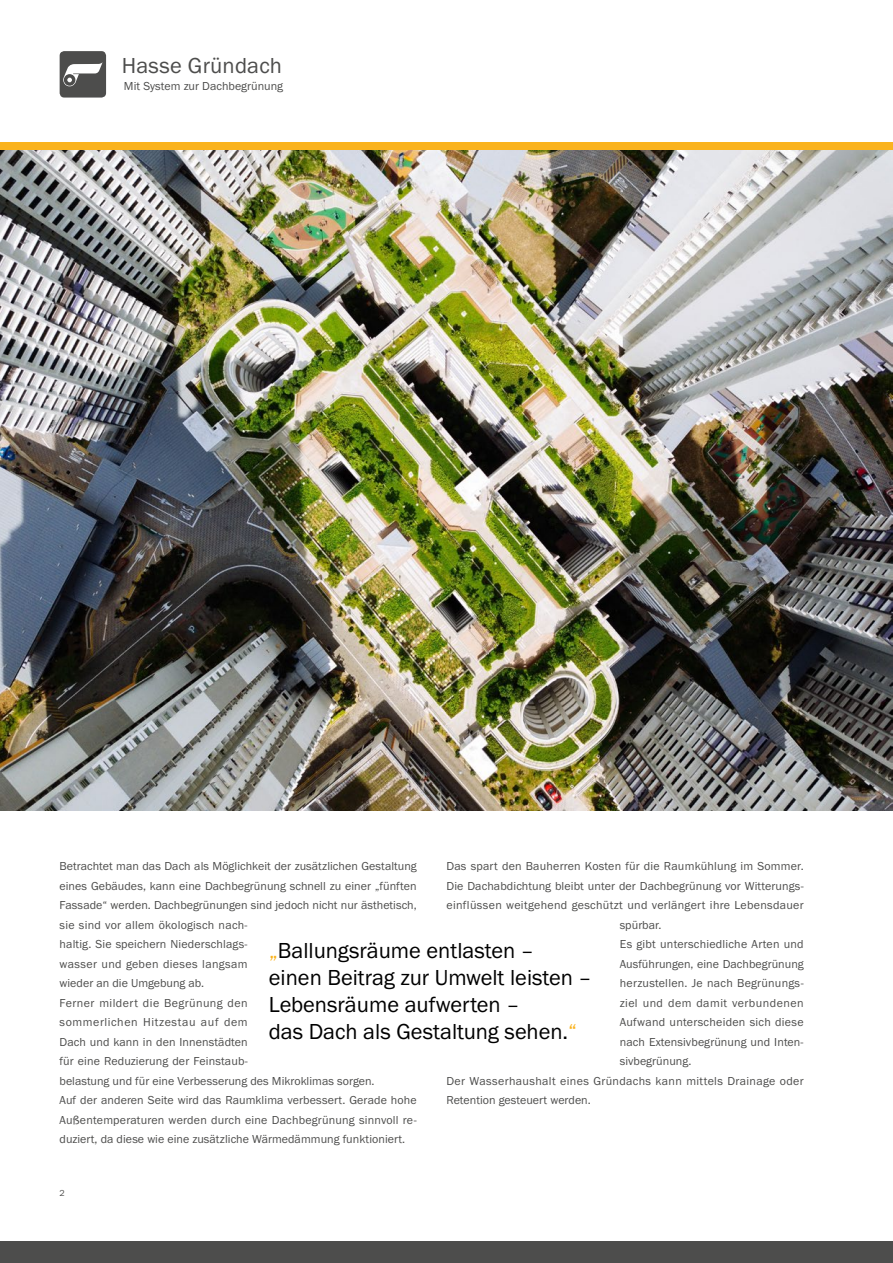
<style>
.page{position:relative;width:893px;height:1263px;background:#fff}
.page>*{position:absolute;margin:0;border:0;box-sizing:border-box;transform-origin:0 0}
.t1{font:22.5px/27px "Franklin Gothic URW Boo";color:#000}
.t2{font:22.5px "Franklin Gothic URW Boo";letter-spacing:.01em;color:#4d4d4c}
.t3{font:12px/19.5px "Franklin Gothic URW Boo";letter-spacing:.01em;color:#4d4d4c}
.t4{font:12px "Franklin Gothic URW Boo";letter-spacing:.03em;color:#4d4d4c}
.t5{font:12px "Franklin Gothic URW Boo";letter-spacing:.04em;color:#4d4d4c}
.t6{font:9px "Franklin Gothic URW Boo";color:#4d4d4c}
.s1{color:#fab31e}
</style>
<div class="page">
<div style="left:0;top:142px;width:893px;height:8px;background:#fab31e"></div>
<svg style="left:60px;top:51px;width:46px;height:47px"></svg>
<div style="left:0;top:1242px;width:893px;height:21px;background:#4d4d4c"></div>
<img style="left:0;top:150px;width:893px;height:661px">
<h1 class="t2" style="left:122px;top:52px;width:162px">Hasse Gründach</h1>
<p class="t3" style="left:124px;top:76px;width:161px">Mit System zur Dachbegrünung</p>
<p class="t3" style="left:60px;top:856px;width:359px">Betrachtet man das Dach als Möglichkeit der zusätzlichen Gestaltung eines Gebäudes, kann eine Dachbegrünung schnell zu einer „fünften Fassade“ werden. Dachbegrünungen sind jedoch nicht nur ästhetisch, sie sind vor allem ökologisch nach-<br>haltig. Sie speichern Niederschlags-<br>wasser und geben dieses langsam<br>wieder an die Umgebung ab.<br>Ferner mildert die Begrünung den<br>sommerlichen Hitzestau auf dem<br>Dach und kann in den Innenstädten<br>für eine Reduzierung der Feinstaub-<br>belastung und für eine Verbesserung des Mikroklimas sorgen.<br>Auf der anderen Seite wird das Raumklima verbessert. Gerade hohe Außentemperaturen werden durch eine Dachbegrünung sinnvoll re&shy;duziert, da diese wie eine zusätzliche Wärmedämmung funktioniert.</p>
<p class="t3" style="left:446px;top:856px;width:359px">Das spart den Bauherren Kosten für die Raumkühlung im Sommer.</p>
<p class="t3" style="left:446px;top:876px;width:359px">Die Dachabdichtung bleibt unter der Dachbegrünung vor Witterungs-</p>
<p class="t3" style="left:446px;top:895px;width:359px">einflüssen weitgehend geschützt und verlängert ihre Lebensdauer</p>
<p class="t3" style="left:620px;top:915px;width:43px">spürbar.</p>
<p class="t3" style="left:620px;top:934px;width:185px">Es gibt unterschiedliche Arten und</p>
<p class="t3" style="left:620px;top:954px;width:185px">Ausführungen, eine Dachbegrünung</p>
<p class="t3" style="left:620px;top:973px;width:185px">herzustellen. Je nach Begrünungs-</p>
<p class="t5" style="left:620px;top:995px;width:185px">ziel und dem damit verbundenen</p>
<p class="t3" style="left:620px;top:1012px;width:185px">Aufwand unterscheiden sich diese</p>
<p class="t3" style="left:620px;top:1032px;width:185px">nach Extensivbegrünung und Inten-</p>
<p class="t3" style="left:620px;top:1051px;width:73px">sivbegrünung.</p>
<p class="t4" style="left:446px;top:1073px;width:359px">Der Wasserhaushalt eines Gründachs kann mittels Drainage oder</p>
<p class="t3" style="left:446px;top:1090px;width:146px">Retention gesteuert werden.</p>
<h1 class="t1" style="left:269px;top:936px;width:324px"><span class="s1">„</span>Ballungsräume entlasten – einen Beitrag zur Umwelt leisten –<br>Lebensräume aufwerten –<br>das Dach als Gestaltung sehen.<span class="s1">“</span></h1>
<p class="t6" style="left:60px;top:1187px;width:7px">2</p>
</div>
